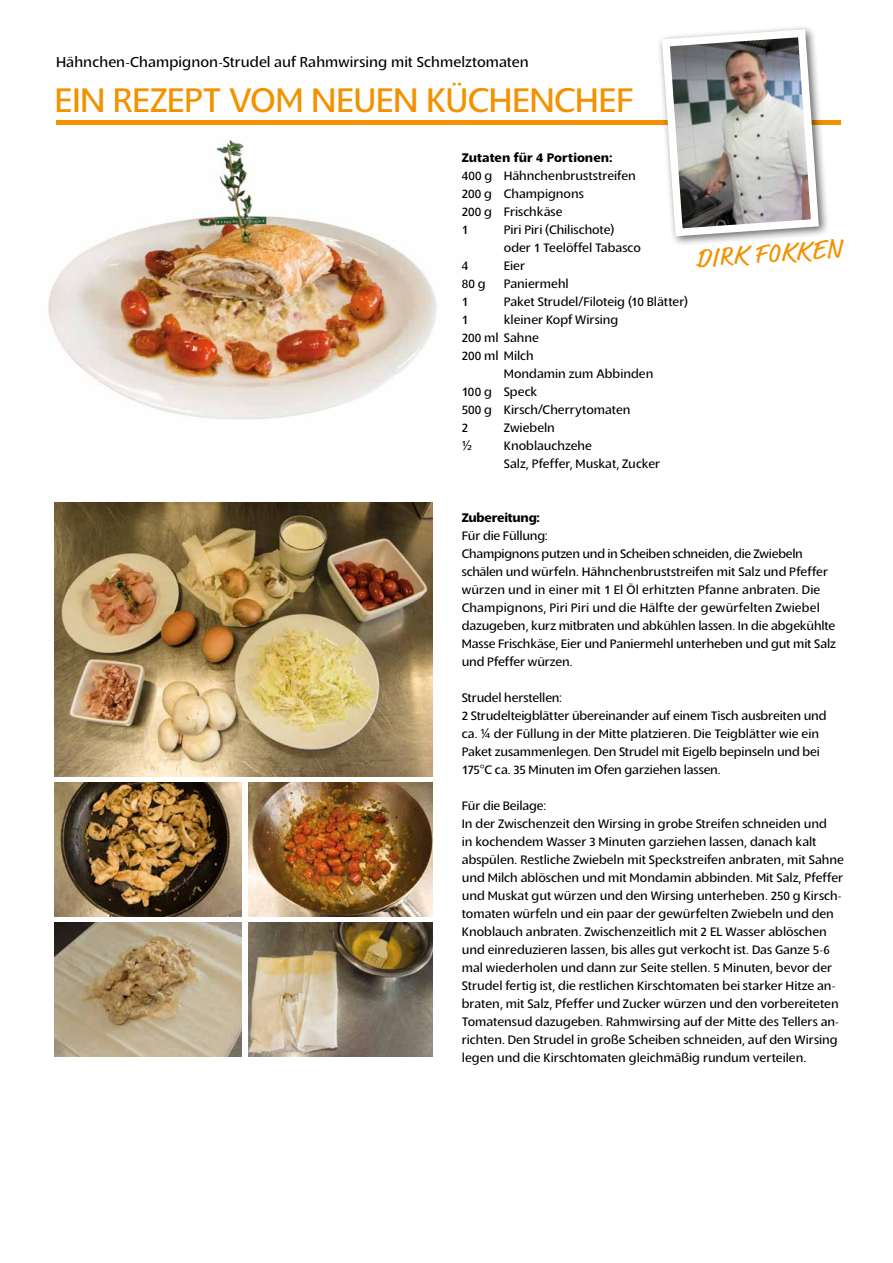
<style>
.page{position:relative;width:893px;height:1263px;background:#fff}
.page>*{position:absolute;margin:0;border:0;box-sizing:border-box;transform-origin:0 0}
.t1{font:37.5px "Slippy";letter-spacing:-.01em;color:#f39200}
.t2{font:27px "Market OT";color:#f39200}
.t3{font:15.75px "Slippy";letter-spacing:.005em;color:#000}
.t4{font:13.5px/18px "Slippy";color:#000}
.t5{font:700 13.5px "Slippy";color:#000}
</style>
<div class="page">
<img style="left:48px;top:124px;width:423px;height:296px">
<hr style="left:56px;top:120px;width:785px;height:4px;background:#f39200">
<div style="left:657px;top:25px;width:172px;height:222px;background:#000;opacity:.6"></div>
<img style="left:658px;top:25px;width:165px;height:215px">
<img style="left:54px;top:503px;width:379px;height:274px">
<img style="left:54px;top:783px;width:188px;height:133px">
<img style="left:248px;top:783px;width:185px;height:133px">
<img style="left:54px;top:923px;width:188px;height:133px">
<img style="left:248px;top:923px;width:185px;height:133px">
<p class="t3" style="left:56px;top:54px;width:474px">Hähnchen-Champignon-Strudel auf Rahmwirsing mit Schmelztomaten</p>
<h1 class="t1" style="left:55px;top:81px;width:581px">EIN REZEPT VOM NEUEN KÜCHENCHEF</h1>
<p class="t5" style="left:462px;top:151px;width:152px">Zutaten für 4 Portionen:</p>
<p class="t4" style="left:462px;top:167px;width:176px">400 g Hähnchenbruststreifen<br>200 g Champignons<br>200 g Frischkäse<br>1</p>
<p class="t4" style="left:504px;top:221px;width:139px">Piri Piri (Chilischote) oder 1 Teelöffel Tabasco</p>
<h2 class="t2" style="left:695px;top:241px;width:148px;rotate:-4deg">DIRK FOKKEN</h2>
<p class="t4" style="left:462px;top:257px;width:8px">4</p>
<p class="t4" style="left:504px;top:257px;width:23px">Eier</p>
<p class="t4" style="left:462px;top:275px;width:25px">80 g</p>
<p class="t4" style="left:504px;top:275px;width:66px">Paniermehl</p>
<p class="t4" style="left:462px;top:293px;width:8px">1</p>
<p class="t4" style="left:504px;top:293px;width:186px">Paket Strudel/Filoteig (10 Blätter)</p>
<p class="t4" style="left:462px;top:311px;width:8px">1</p>
<p class="t4" style="left:462px;top:311px;width:158px;text-indent:42px">kleiner Kopf Wirsing<br>200 ml Sahne<br>200 ml Milch</p>
<p class="t4" style="left:462px;top:365px;width:193px;text-indent:42px">Mondamin zum Abbinden<br>100 g Speck<br>500 g Kirsch/Cherrytomaten<br>2</p>
<p class="t4" style="left:504px;top:419px;width:53px">Zwiebeln</p>
<p class="t4" style="left:462px;top:437px;width:12px">½</p>
<p class="t4" style="left:504px;top:437px;width:158px">Knoblauchzehe<br>Salz, Pfeffer, Muskat, Zucker</p>
<p class="t5" style="left:462px;top:511px;width:80px">Zubereitung:</p>
<p class="t4" style="left:462px;top:527px;width:375px">Für die Füllung:<br>Champignons putzen und in Scheiben schneiden, die Zwiebeln schälen und würfeln. Hähnchenbruststreifen mit Salz und Pfeffer würzen und in einer mit 1 El Öl erhitzten Pfanne anbraten. Die Champignons, Piri Piri und die Hälfte der gewürfelten Zwiebel dazugeben, kurz mitbraten und abkühlen lassen. In die abgekühlte Masse Frischkäse, Eier und Paniermehl unterheben und gut mit Salz und Pfeffer würzen.</p>
<p class="t4" style="left:462px;top:689px;width:366px">Strudel herstellen:<br>2 Strudelteigblätter übereinander auf einem Tisch ausbreiten und ca. ¼ der Füllung in der Mitte platzieren. Die Teigblätter wie ein Paket zusammenlegen. Den Strudel mit Eigelb bepinseln und bei 175°C ca. 35 Minuten im Ofen garziehen lassen.</p>
<p class="t4" style="left:462px;top:797px;width:384px">Für die Beilage:<br>In der Zwischenzeit den Wirsing in grobe Streifen schneiden und<br>in kochendem Wasser 3 Minuten garziehen lassen, danach kalt abspülen. Restliche Zwiebeln mit Speckstreifen anbraten, mit Sahne und Milch ablöschen und mit Mondamin abbinden. Mit Salz, Pfeffer und Muskat gut würzen und den Wirsing unterheben. 250 g Kirsch&shy;tomaten würfeln und ein paar der gewürfelten Zwiebeln und den Knoblauch anbraten. Zwischenzeitlich mit 2 EL Wasser ablöschen und einreduzieren lassen, bis alles gut verkocht ist. Das Ganze 5-6 mal wiederholen und dann zur Seite stellen. 5 Minuten, bevor der Strudel fertig ist, die restlichen Kirschtomaten bei starker Hitze an&shy;braten, mit Salz, Pfeffer und Zucker würzen und den vorbereiteten Tomatensud dazugeben. Rahmwirsing auf der Mitte des Tellers an&shy;richten. Den Strudel in große Scheiben schneiden, auf den Wirsing legen und die Kirschtomaten gleichmäßig rundum verteilen.</p>
</div>
